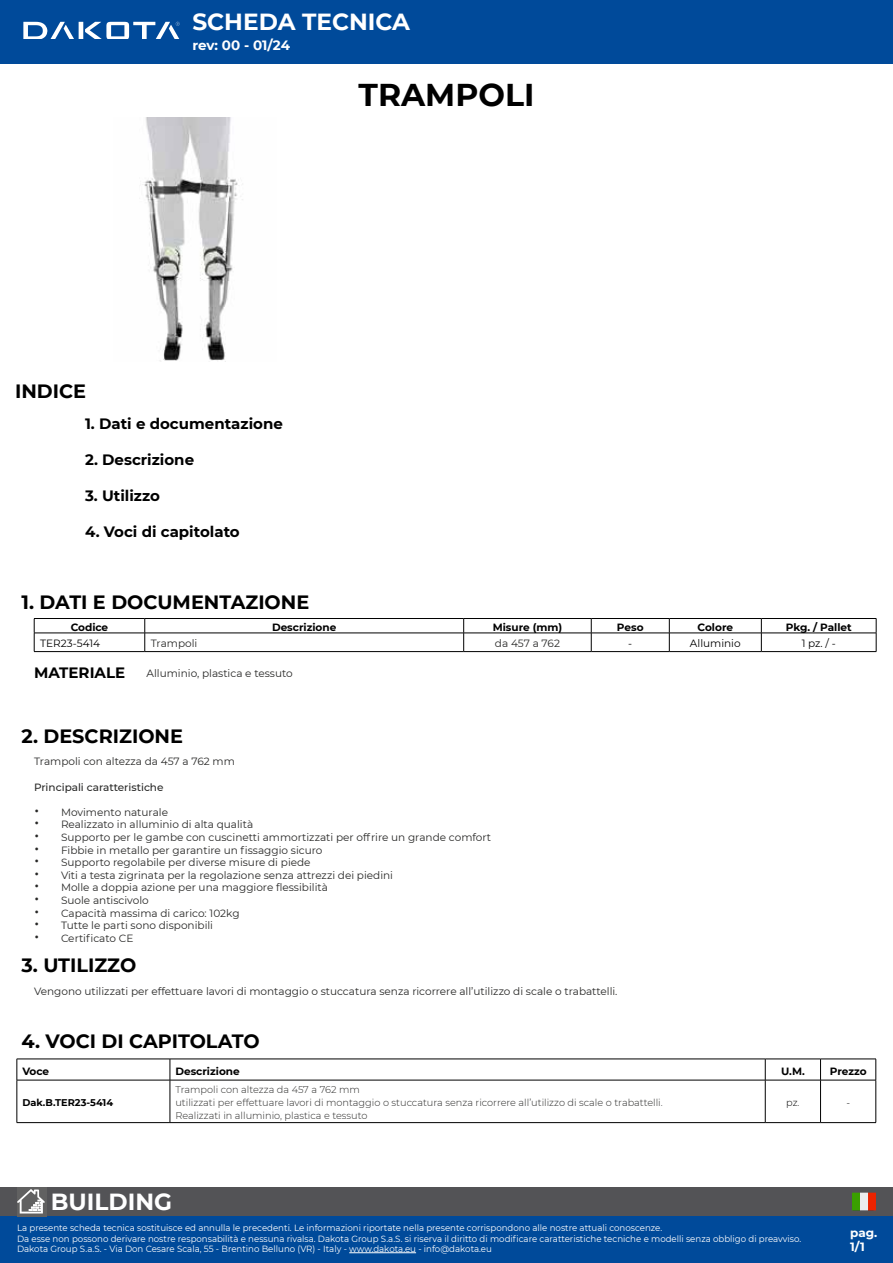
<style>
.page{position:relative;width:893px;height:1263px;background:#fff}
.page>*{position:absolute;margin:0;border:0;box-sizing:border-box;transform-origin:0 0}
.t1{font:700 31.5px "Montserrat";color:#000}
.t2{font:700 23.25px "Montserrat";color:#fff}
.t3{font:700 19.2px "Montserrat";color:#000}
.t4{font:700 15px "Montserrat";color:#000}
.t5{font:700 13.5px "Montserrat";letter-spacing:-.01em;color:#fff}
.t6{font:700 12px/14.4px "Montserrat";color:#fff}
.t7{font:10.5px "Montserrat";color:#282827}
.t8{font:700 10.5px "Montserrat";color:#000}
.t9{font:10.5px "Montserrat";color:#000}
.t10{font:500 10.5px "Montserrat";color:#282827}
.t11{font:300 9.75px/12.6px "Montserrat";color:#282827}
.t12{font:700 9.75px "Montserrat";color:#000}
.t13{font:300 9.75px "Montserrat";color:#000}
.t14{font:9px/10.5px "Montserrat";color:#fff;scale:.96 1}
.s1{font-size:18px}
</style>
<div class="page">
<div style="left:0;top:0;width:893px;height:64px;background:#004a9a"></div>
<hr style="left:79px;top:22px;width:4px;height:17px;background:#fff">
<svg style="left:23px;top:22px;width:51px;height:17px"></svg>
<svg style="left:85px;top:22px;width:95px;height:17px"></svg>
<div style="left:0;top:1216px;width:893px;height:47px;background:#004a9a"></div>
<hr style="left:349px;top:1252px;width:67px;height:1px;background:#fff">
<div style="left:0;top:1187px;width:893px;height:29px;background:#535356"></div>
<svg style="left:852px;top:1193px;width:24px;height:17px"></svg>
<svg style="left:17px;top:1187px;width:29px;height:29px"></svg>
<svg style="left:17px;top:1189px;width:28px;height:24px"></svg>
<hr style="left:34px;top:651px;width:111px;height:1px;background:#000">
<hr style="left:145px;top:651px;width:319px;height:1px;background:#000">
<hr style="left:464px;top:651px;width:127px;height:1px;background:#000">
<hr style="left:591px;top:651px;width:78px;height:1px;background:#000">
<hr style="left:669px;top:651px;width:92px;height:1px;background:#000">
<hr style="left:761px;top:651px;width:115px;height:1px;background:#000">
<hr style="left:34px;top:618px;width:111px;height:1px;background:#000">
<svg style="left:34px;top:619px;width:1px;height:32px"></svg>
<hr style="left:145px;top:618px;width:319px;height:1px;background:#000">
<svg style="left:144px;top:619px;width:1px;height:32px"></svg>
<hr style="left:464px;top:618px;width:127px;height:1px;background:#000">
<svg style="left:463px;top:619px;width:1px;height:32px"></svg>
<hr style="left:591px;top:618px;width:78px;height:1px;background:#000">
<svg style="left:591px;top:619px;width:1px;height:32px"></svg>
<hr style="left:669px;top:618px;width:92px;height:1px;background:#000">
<svg style="left:669px;top:619px;width:1px;height:32px"></svg>
<hr style="left:761px;top:618px;width:115px;height:1px;background:#000">
<svg style="left:761px;top:619px;width:1px;height:32px"></svg>
<svg style="left:876px;top:619px;width:1px;height:32px"></svg>
<hr style="left:34px;top:633px;width:111px;height:1px;background:#000">
<hr style="left:145px;top:633px;width:319px;height:1px;background:#000">
<hr style="left:464px;top:633px;width:127px;height:1px;background:#000">
<hr style="left:591px;top:633px;width:78px;height:1px;background:#000">
<hr style="left:669px;top:633px;width:92px;height:1px;background:#000">
<hr style="left:761px;top:633px;width:115px;height:1px;background:#000">
<img style="left:142px;top:118px;width:101px;height:244px">
<hr style="left:17px;top:1059px;width:153px;height:1px;background:#000">
<svg style="left:17px;top:1059px;width:1px;height:21px"></svg>
<hr style="left:170px;top:1059px;width:595px;height:1px;background:#000">
<svg style="left:170px;top:1059px;width:1px;height:21px"></svg>
<hr style="left:765px;top:1059px;width:55px;height:1px;background:#000">
<svg style="left:765px;top:1059px;width:1px;height:21px"></svg>
<hr style="left:820px;top:1059px;width:56px;height:1px;background:#000">
<svg style="left:820px;top:1059px;width:1px;height:21px"></svg>
<svg style="left:875px;top:1059px;width:1px;height:21px"></svg>
<hr style="left:17px;top:1080px;width:153px;height:1px;background:#000">
<hr style="left:17px;top:1080px;width:1px;height:42px;background:#000">
<hr style="left:170px;top:1080px;width:595px;height:1px;background:#000">
<hr style="left:170px;top:1080px;width:1px;height:42px;background:#000">
<hr style="left:765px;top:1080px;width:55px;height:1px;background:#000">
<hr style="left:765px;top:1080px;width:1px;height:42px;background:#000">
<hr style="left:820px;top:1080px;width:56px;height:1px;background:#000">
<hr style="left:820px;top:1080px;width:1px;height:42px;background:#000">
<hr style="left:875px;top:1080px;width:1px;height:42px;background:#000">
<hr style="left:17px;top:1122px;width:153px;height:1px;background:#000">
<hr style="left:765px;top:1122px;width:55px;height:1px;background:#000">
<hr style="left:820px;top:1122px;width:56px;height:1px;background:#000">
<hr style="left:170px;top:1122px;width:595px;height:1px;background:#000">
<h2 class="t2" style="left:192px;top:5px;width:219px">SCHEDA TECNICA</h2>
<p class="t5" style="left:192px;top:35px;width:99px">rev: 00 - 01/24</p>
<h1 class="t1" style="left:359px;top:72px;width:177px">TRAMPOLI</h1>
<h3 class="t3" style="left:15px;top:377px;width:73px">INDICE</h3>
<h3 class="t4" style="left:85px;top:413px;width:199px">1. Dati e documentazione</h3>
<h3 class="t4" style="left:85px;top:449px;width:111px">2. Descrizione</h3>
<h3 class="t4" style="left:85px;top:485px;width:76px">3. Utilizzo</h3>
<h3 class="t4" style="left:85px;top:521px;width:156px">4. Voci di capitolato</h3>
<h3 class="t3" style="left:22px;top:588px;width:289px">1. DATI E DOCUMENTAZIONE</h3>
<p class="t8" style="left:71px;top:619px;width:39px">Codice</p>
<p class="t8" style="left:272px;top:619px;width:66px">Descrizione</p>
<p class="t8" style="left:493px;top:619px;width:71px">Misure (mm)</p>
<p class="t8" style="left:617px;top:619px;width:28px">Peso</p>
<p class="t8" style="left:698px;top:619px;width:37px">Colore</p>
<p class="t8" style="left:786px;top:619px;width:68px">Pkg. / Pallet</p>
<p class="t9" style="left:40px;top:636px;width:61px">TER23-5414</p>
<p class="t7" style="left:151px;top:636px;width:48px">Trampoli</p>
<p class="t7" style="left:495px;top:636px;width:66px">da 457 a 762</p>
<p class="t9" style="left:628px;top:636px;width:6px">-</p>
<p class="t9" style="left:690px;top:636px;width:52px">Alluminio</p>
<p class="t9" style="left:802px;top:636px;width:36px">1 pz. / -</p>
<h3 class="t4" style="left:34px;top:662px;width:93px">MATERIALE</h3>
<p class="t7" style="left:147px;top:666px;width:148px">Alluminio, plastica e tessuto</p>
<h3 class="t3" style="left:21px;top:722px;width:163px">2. DESCRIZIONE</h3>
<p class="t7" style="left:34px;top:754px;width:202px">Trampoli con altezza da 457 a 762 mm</p>
<p class="t10" style="left:34px;top:779px;width:131px">Principali caratteristiche</p>
<p class="t7" style="left:34px;top:805px;width:136px"><span class="s1">•</span> Movimento naturale</p>
<p class="t7" style="left:34px;top:817px;width:221px"><span class="s1">•</span> Realizzato in alluminio di alta qualità</p>
<p class="t7" style="left:34px;top:830px;width:459px"><span class="s1">•</span> Supporto per le gambe con cuscinetti ammortizzati per offrire un grande comfort</p>
<p class="t7" style="left:34px;top:842px;width:290px"><span class="s1">•</span> Fibbie in metallo per garantire un fissaggio sicuro</p>
<p class="t7" style="left:34px;top:855px;width:278px"><span class="s1">•</span> Supporto regolabile per diverse misure di piede</p>
<p class="t7" style="left:34px;top:868px;width:361px"><span class="s1">•</span> Viti a testa zigrinata per la regolazione senza attrezzi dei piedini</p>
<p class="t7" style="left:34px;top:880px;width:295px"><span class="s1">•</span> Molle a doppia azione per una maggiore flessibilità</p>
<p class="t7" style="left:34px;top:893px;width:116px"><span class="s1">•</span> Suole antiscivolo</p>
<p class="t7" style="left:34px;top:905px;width:207px"><span class="s1">•</span> Capacità massima di carico: 102kg</p>
<p class="t7" style="left:34px;top:918px;width:181px"><span class="s1">•</span> Tutte le parti sono disponibili</p>
<p class="t7" style="left:34px;top:931px;width:101px"><span class="s1">•</span> Certificato CE</p>
<h3 class="t3" style="left:21px;top:951px;width:116px">3. UTILIZZO</h3>
<p class="t7" style="left:34px;top:984px;width:585px">Vengono utilizzati per effettuare lavori di montaggio o stuccatura senza ricorrere all’utilizzo di scale o trabattelli.</p>
<h3 class="t3" style="left:21px;top:1028px;width:240px">4. VOCI DI CAPITOLATO</h3>
<p class="t8" style="left:22px;top:1063px;width:28px">Voce</p>
<p class="t8" style="left:175px;top:1063px;width:66px">Descrizione</p>
<p class="t8" style="left:781px;top:1063px;width:25px">U.M.</p>
<p class="t8" style="left:830px;top:1063px;width:38px">Prezzo</p>
<p class="t12" style="left:22px;top:1095px;width:92px">Dak.B.TER23-5414</p>
<p class="t11" style="left:175px;top:1083px;width:489px">Trampoli con altezza da 457 a 762 mm<br>utilizzati per effettuare lavori di montaggio o stuccatura senza ricorrere all’utilizzo di scale o trabattelli.<br>Realizzati in alluminio, plastica e tessuto</p>
<p class="t13" style="left:786px;top:1096px;width:15px">pz.</p>
<p class="t13" style="left:846px;top:1096px;width:5px">-</p>
<h2 class="t2" style="left:51px;top:1184px;width:123px">BUILDING</h2>
<p class="t14" style="left:17px;top:1222px;width:818px">La presente scheda tecnica sostituisce ed annulla le precedenti. Le informazioni riportate nella presente corrispondono alle nostre attuali conoscenze.<br>Da esse non possono derivare nostre responsabilità e nessuna rivalsa. Dakota Group S.a.S. si riserva il diritto di modificare caratteristiche tecniche e modelli senza obbligo di preavviso.<br>Dakota Group S.a.S. - Via Don Cesare Scala, 55 - Brentino Belluno (VR) - Italy - www.dakota.eu - info@dakota.eu</p>
<p class="t6" style="left:850px;top:1225px;width:29px">pag.<br>1/1</p>
</div>
